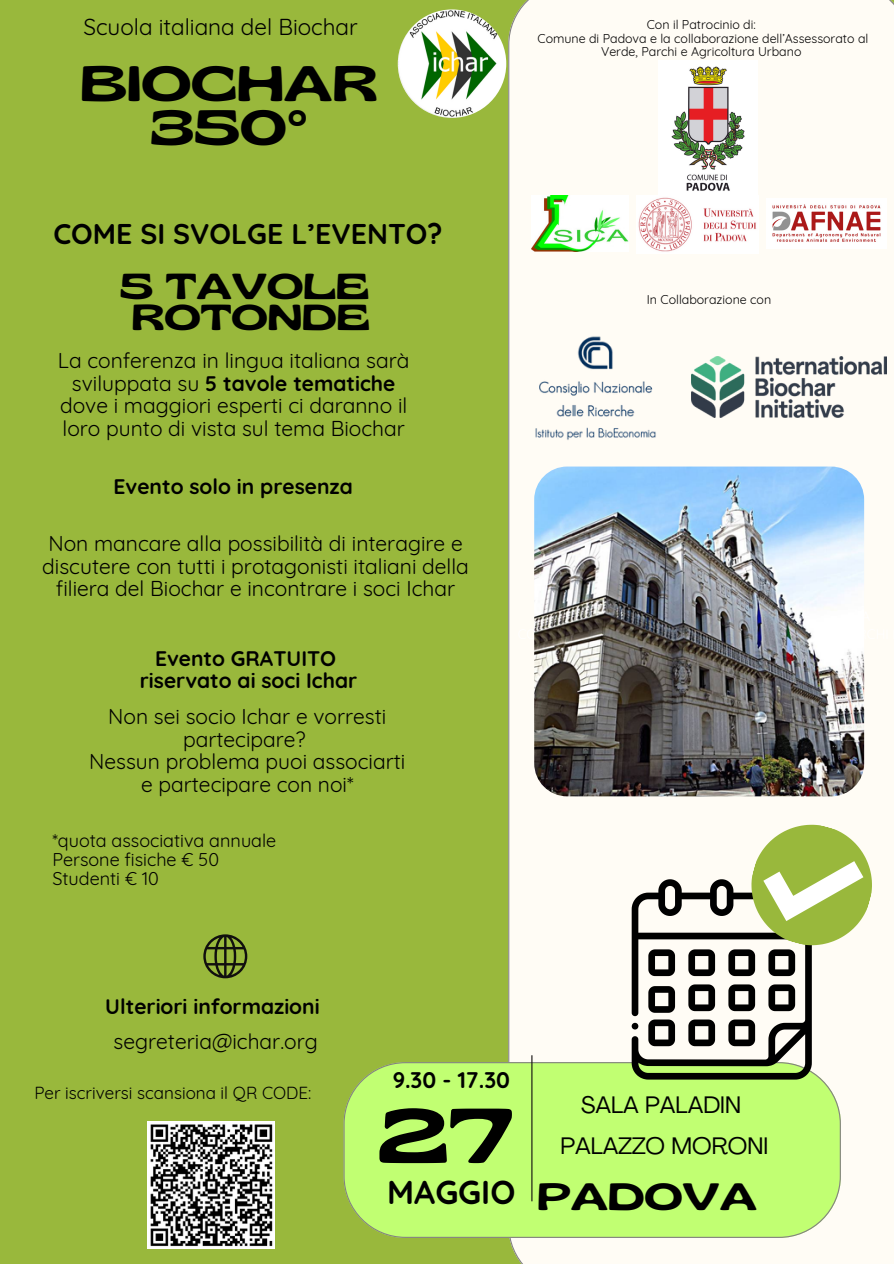
<style>
.page{position:relative;width:894px;height:1264px;background:#fff}
.page>*{position:absolute;margin:0;border:0;box-sizing:border-box;transform-origin:0 0}
.t1{font:expanded 76.8px "Gliker";color:#000}
.t2{font:expanded 49.5px/43.8px "Gliker";color:#000;text-align:center}
.t3{font:expanded 37.95px "Gliker";color:#000}
.t4{font:expanded 36px/31.5px "Gliker";color:#000;text-align:center}
.t5{font:700 33px "Quicksand";color:#000}
.t6{font:700 28.5px "Quicksand";color:#000}
.t7{font:23.55px "Agrandir";color:#000}
.t8{font:22.5px "Quicksand";color:#000}
.t9{font:700 22.5px "Quicksand";color:#000}
.t10{font:21px/22.5px "Quicksand";color:#000;text-align:center}
.t11{font:700 21px "Quicksand";color:#000}
.t12{font:18px "Quicksand";color:#000}
.t13{font:17.1px "Quicksand";color:#000}
.t14{font:12.45px/13.5px "Quicksand";color:#000;text-align:center}
.s1{font-weight:700}
</style>
<div class="page">
<div style="left:0;top:0;width:893px;height:1263px;background:#99b83c"></div>
<div style="left:508px;top:0;width:385px;height:1263px;background:#fffcf5"></div>
<div style="left:343px;top:1062px;width:497px;height:175px;background:#c1ff72"></div>
<hr style="left:531px;top:1055px;width:1px;height:146px;background:#110f0e">
<img style="left:534px;top:466px;width:329px;height:330px;border-radius:33px">
<img style="left:531px;top:196px;width:97px;height:55px">
<img style="left:766px;top:198px;width:120px;height:51px">
<svg style="left:631px;top:811px;width:254px;height:268px;background:#c0c3ab"></svg>
<img style="left:658px;top:60px;width:99px;height:135px">
<img style="left:691px;top:357px;width:195px;height:60px">
<svg style="left:203px;top:934px;width:44px;height:44px"></svg>
<img style="left:147px;top:1121px;width:127px;height:127px">
<img style="left:397px;top:9px;width:109px;height:109px;border-radius:50%">
<img style="left:636px;top:196px;width:122px;height:57px">
<img style="left:534px;top:334px;width:122px;height:106px">
<p class="t8" style="left:83px;top:13px;width:276px">Scuola italiana del Biochar</p>
<h6 class="t2" style="left:80px;top:61px;width:298px">BIOCHAR<br>350°</h6>
<p class="t6" style="left:53px;top:216px;width:390px">COME SI SVOLGE L’EVENTO?</p>
<h6 class="t4" style="left:120px;top:270px;width:251px">5 TAVOLE<br>ROTONDE</h6>
<h2 class="t10" style="left:58px;top:349px;width:353px">La conferenza in lingua italiana sarà sviluppata su <span class="s1">5 tavole tematiche </span>dove i maggiori esperti ci daranno il loro punto di vista sul tema Biochar</h2>
<p class="t11" style="left:114px;top:473px;width:240px">Evento solo in presenza</p>
<p class="t10" style="left:42px;top:532px;width:428px">Non mancare alla possibilità di interagire e discutere con tutti i protagonisti italiani della filiera del Biochar e incontrare i soci Ichar</p>
<p class="t11" style="left:155px;top:645px;width:183px">Evento GRATUITO</p>
<p class="t11" style="left:140px;top:667px;width:219px">riservato ai soci Ichar</p>
<p class="t10" style="left:108px;top:705px;width:279px">Non sei socio Ichar e vorresti partecipare?</p>
<p class="t10" style="left:89px;top:750px;width:317px">Nessun problema puoi associarti e partecipare con noi*</p>
<p class="t12" style="left:52px;top:828px;width:225px">*quota associativa annuale</p>
<p class="t12" style="left:52px;top:848px;width:168px">Persone fisiche € 50</p>
<p class="t12" style="left:52px;top:867px;width:108px">Studenti € 10</p>
<p class="t14" style="left:646px;top:18px;width:110px">Con il Patrocinio di:</p>
<p class="t14" style="left:537px;top:31px;width:332px">Comune di Padova e la collaborazione dell’Assessorato al<br>Verde, Parchi e Agricoltura Urbano</p>
<p class="t14" style="left:646px;top:292px;width:126px">In Collaborazione con</p>
<p class="t11" style="left:105px;top:992px;width:216px">Ulteriori informazioni</p>
<h2 class="t10" style="left:114px;top:1030px;width:205px">segreteria@ichar.org</h2>
<h5 class="t13" style="left:34px;top:1081px;width:278px">Per iscriversi scansiona il QR CODE:</h5>
<p class="t9" style="left:392px;top:1065px;width:119px">9.30 - 17.30</p>
<p class="t1" style="left:377px;top:1088px;width:137px">27</p>
<p class="t5" style="left:387px;top:1171px;width:130px">MAGGIO</p>
<p class="t7" style="left:581px;top:1095px;width:161px">SALA PALADIN</p>
<h1 class="t7" style="left:560px;top:1136px;width:209px">PALAZZO MORONI</h1>
<h4 class="t3" style="left:537px;top:1173px;width:221px">PADOVA</h4>
</div>
